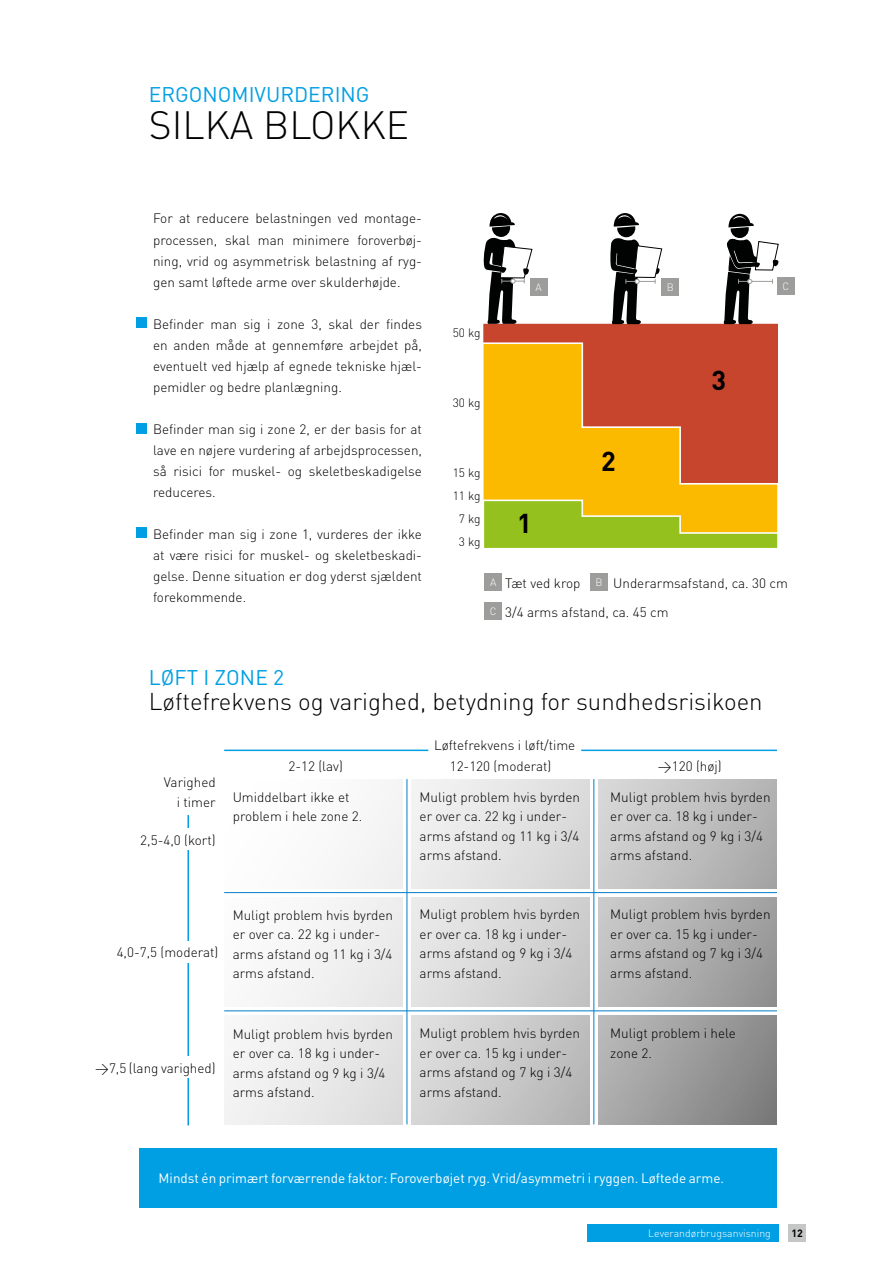
<style>
.page{position:relative;width:893px;height:1263px;background:#fff}
.page>*{position:absolute;margin:0;border:0;box-sizing:border-box;transform-origin:0 0}
.t1{font:300 39px "DIN";color:#000}
.t2{font:700 27px "DIN";color:#000}
.t3{font:300 24px "DIN";color:#000}
.t4{font:21px "DIN";color:#009fe3}
.t5{font:300 13.5px/19.5px "DIN";color:#000}
.t6{font:13.5px "DIN";color:#fff}
.t7{font:300 12px/23.2px "DIN";letter-spacing:-.025em;color:#000;text-align:center}
.t8{font:300 10.5px "DIN";color:#fff}
.t9{font:700 10.5px "DIN";color:#000}
</style>
<div class="page">
<div style="left:483px;top:324px;width:295px;height:18px;background:#c6452c"></div>
<svg style="left:483px;top:342px;width:295px;height:157px;background:#e18319"></svg>
<svg style="left:483px;top:499px;width:295px;height:49px;background:#bbc11e"></svg>
<svg style="left:483px;top:213px;width:50px;height:111px"></svg>
<svg style="left:610px;top:213px;width:53px;height:111px"></svg>
<svg style="left:723px;top:214px;width:56px;height:110px"></svg>
<div style="left:777px;top:278px;width:17px;height:17px;background:#9d9d9c"></div>
<div style="left:662px;top:278px;width:17px;height:17px;background:#9d9d9c"></div>
<div style="left:530px;top:278px;width:17px;height:17px;background:#9d9d9c"></div>
<div style="left:136px;top:317px;width:11px;height:11px;background:#009fe3"></div>
<div style="left:136px;top:423px;width:11px;height:11px;background:#009fe3"></div>
<div style="left:136px;top:527px;width:11px;height:11px;background:#009fe3"></div>
<div style="left:789px;top:1225px;width:17px;height:17px;background:#c5c6c6"></div>
<div style="left:485px;top:573px;width:17px;height:17px;background:#9d9d9c"></div>
<div style="left:485px;top:603px;width:17px;height:17px;background:#9d9d9c"></div>
<div style="left:591px;top:574px;width:17px;height:17px;background:#9d9d9c"></div>
<div style="left:224px;top:897px;width:179px;height:109px;background:#f4f4f4"></div>
<div style="left:411px;top:897px;width:179px;height:109px;background:linear-gradient(to right,#e9e9e9,#c8c8c8)"></div>
<div style="left:598px;top:897px;width:179px;height:109px;background:linear-gradient(to right,#c6c6c6,#979797)"></div>
<div style="left:224px;top:779px;width:179px;height:109px;background:#fafafa"></div>
<div style="left:411px;top:779px;width:179px;height:109px;background:linear-gradient(to right,#f2f2f2,#d7d7d7)"></div>
<div style="left:598px;top:779px;width:179px;height:109px;background:linear-gradient(to right,#d5d5d5,#ababab)"></div>
<div style="left:224px;top:1015px;width:179px;height:109px;background:#ebebeb"></div>
<div style="left:411px;top:1015px;width:179px;height:109px;background:linear-gradient(to right,#dedede,#b7b7b7)"></div>
<div style="left:598px;top:1015px;width:179px;height:109px;background:linear-gradient(to right,#b5b5b5,#818181)"></div>
<hr style="left:224px;top:749px;width:204px;height:2px;background:#009fe3">
<hr style="left:224px;top:892px;width:553px;height:1px;background:#007fc7">
<hr style="left:224px;top:1010px;width:553px;height:1px;background:#007fc7">
<hr style="left:581px;top:749px;width:196px;height:2px;background:#009fe3">
<hr style="left:187px;top:815px;width:2px;height:310px;background:#009fe3">
<hr style="left:407px;top:779px;width:1px;height:345px;background:#007fc7">
<hr style="left:593px;top:779px;width:1px;height:345px;background:#007fc7">
<div style="left:95px;top:828px;width:121px;height:22px;background:#fff"></div>
<div style="left:95px;top:941px;width:123px;height:21px;background:#fff"></div>
<div style="left:95px;top:1056px;width:121px;height:22px;background:#fff"></div>
<div style="left:139px;top:1148px;width:638px;height:59px;background:#009fe3"></div>
<div style="left:587px;top:1225px;width:191px;height:17px;background:#009fe3"></div>
<h3 class="t4" style="left:149px;top:81px;width:222px">ERGONOMIVURDERING</h3>
<h1 class="t1" style="left:149px;top:101px;width:262px">SILKA BLOKKE</h1>
<p class="t5" style="left:153px;top:208px;width:270px;line-height:21px;text-align:justify">For at reducere belastningen ved montage&shy;processen, skal man minimere foroverbøj&shy;ning, vrid og asymmetrisk belastning af ryg&shy;gen samt løftede arme over skulderhøjde.</p>
<p class="t5" style="left:153px;top:313px;width:270px;line-height:21px;text-align:justify">Befinder man sig i zone 3, skal der findes en anden måde at gennemføre arbejdet på, eventuelt ved hjælp af egnede tekniske hjæl&shy;pemidler og bedre planlægning.</p>
<p class="t5" style="left:153px;top:418px;width:270px;line-height:21px;text-align:justify">Befinder man sig i zone 2, er der basis for at lave en nøjere vurdering af arbejdsprocessen, så risici for muskel- og skeletbeskadigelse reduceres.</p>
<p class="t5" style="left:153px;top:523px;width:270px;line-height:21px;text-align:justify">Befinder man sig i zone 1, vurderes der ikke at være risici for muskel- og skeletbeskadi&shy;gelse. Denne situation er dog yderst sjældent forekommende.</p>
<h3 class="t4" style="left:149px;top:664px;width:137px">LØFT I ZONE 2</h3>
<p class="t7" style="left:453px;top:321px;width:29px">50 kg</p>
<p class="t7" style="left:453px;top:391px;width:29px">30 kg</p>
<p class="t8" style="left:536px;top:281px;width:8px">A</p>
<p class="t8" style="left:667px;top:281px;width:9px">B</p>
<p class="t8" style="left:782px;top:280px;width:8px">C</p>
<h2 class="t2" style="left:711px;top:362px;width:16px">3</h2>
<p class="t7" style="left:453px;top:461px;width:29px">15 kg<br>11 kg<br>7 kg<br>3 kg</p>
<h2 class="t2" style="left:517px;top:505px;width:16px">1</h2>
<h2 class="t2" style="left:601px;top:444px;width:16px">2</h2>
<p class="t8" style="left:490px;top:575px;width:8px">A</p>
<p class="t5" style="left:613px;top:574px;width:176px">Underarmsafstand, ca. 30 cm</p>
<p class="t8" style="left:490px;top:605px;width:8px">C</p>
<p class="t8" style="left:595px;top:576px;width:9px">B</p>
<p class="t5" style="left:505px;top:569px;width:165px;line-height:28.3px">Tæt ved krop<br>3/4 arms afstand, ca. 45 cm</p>
<h3 class="t3" style="left:149px;top:686px;width:615px">Løftefrekvens og varighed, betydning for sundhedsrisikoen</h3>
<p class="t5" style="left:164px;top:772px;width:53px;text-align:right">Varighed i timer</p>
<p class="t5" style="left:140px;top:830px;width:77px">2,5-4,0 (kort)</p>
<p class="t5" style="left:288px;top:756px;width:56px">2-12 (lav)</p>
<p class="t5" style="left:233px;top:787px;width:131px">Umiddelbart ikke et problem i hele zone 2.</p>
<p class="t5" style="left:117px;top:942px;width:103px">4,0-7,5 (moderat)</p>
<p class="t5" style="left:233px;top:905px;width:162px">Muligt problem hvis byrden er over ca. 22 kg i under&shy;arms afstand og 11 kg i 3/4 arms afstand.</p>
<p class="t5" style="left:95px;top:1058px;width:122px">&gt;7,5 (lang varighed)</p>
<p class="t5" style="left:233px;top:1024px;width:162px">Muligt problem hvis byrden er over ca. 18 kg i under&shy;arms afstand og 9 kg i 3/4 arms afstand.</p>
<p class="t5" style="left:434px;top:735px;width:143px">Løftefrekvens i løft/time</p>
<p class="t5" style="left:450px;top:756px;width:103px">12-120 (moderat)</p>
<p class="t5" style="left:658px;top:756px;width:65px">&gt;120 (høj)</p>
<p class="t5" style="left:420px;top:787px;width:162px">Muligt problem hvis byrden er over ca. 22 kg i under&shy;arms afstand og 11 kg i 3/4 arms afstand.</p>
<p class="t5" style="left:420px;top:905px;width:162px">Muligt problem hvis byrden er over ca. 18 kg i under&shy;arms afstand og 9 kg i 3/4 arms afstand.</p>
<p class="t5" style="left:420px;top:1024px;width:162px">Muligt problem hvis byrden er over ca. 15 kg i under&shy;arms afstand og 7 kg i 3/4 arms afstand.</p>
<p class="t5" style="left:610px;top:787px;width:162px">Muligt problem hvis byrden er over ca. 18 kg i under&shy;arms afstand og 9 kg i 3/4 arms afstand.</p>
<p class="t5" style="left:610px;top:905px;width:162px">Muligt problem hvis byrden er over ca. 15 kg i under&shy;arms afstand og 7 kg i 3/4 arms afstand.</p>
<p class="t5" style="left:610px;top:1024px;width:127px">Muligt problem i hele zone 2.</p>
<p class="t6" style="left:159px;top:1170px;width:567px">Mindst én primært forværrende faktor: Foroverbøjet ryg. Vrid/asymmetri i ryggen. Løftede arme.</p>
<p class="t8" style="left:648px;top:1227px;width:124px">Leverandørbrugsanvisning</p>
<p class="t9" style="left:792px;top:1227px;width:13px">12</p>
</div>
